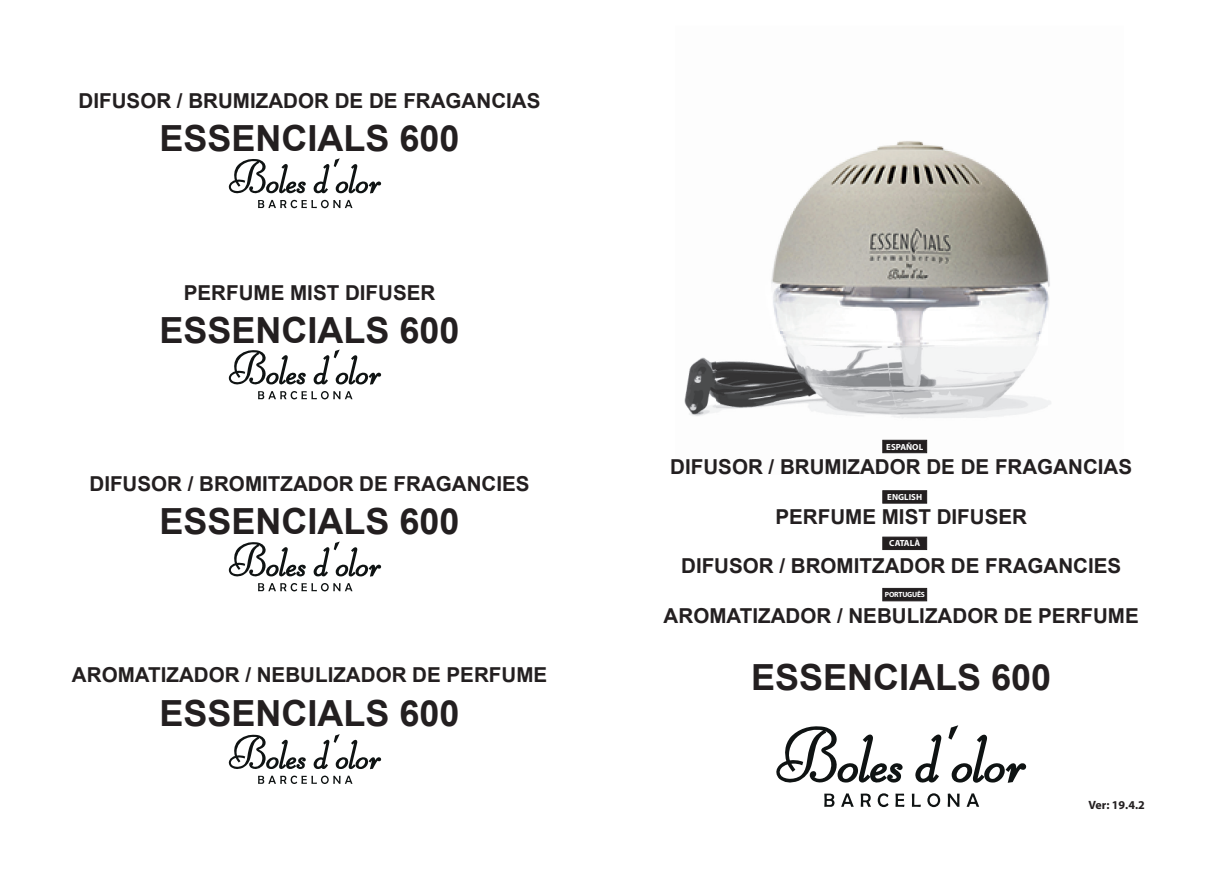
<style>
.page{position:relative;width:1212px;height:893px;background:#fff}
.page>*{position:absolute;margin:0;border:0;box-sizing:border-box;transform-origin:0 0}
.t1{font:700 36px "Arial";color:#231f20}
.t2{font:700 20.55px "Arial";color:#231f20}
.t3{font:700 12px "Myriad Pro";color:#231f20}
.t4{font:700 8.85px "Myriad Pro";color:#fff}
.t5{font:700 7.5px "Myriad Pro";letter-spacing:-.025em;color:#fff}
</style>
<div class="page">
<img style="left:684px;top:263px;width:367px;height:191px">
<div style="left:882px;top:490px;width:45px;height:13px;background:#231f20;border:1px solid #231f20"></div>
<div style="left:882px;top:440px;width:45px;height:13px;background:#231f20;border:1px solid #231f20"></div>
<div style="left:882px;top:537px;width:45px;height:13px;background:#231f20;border:1px solid #231f20"></div>
<div style="left:882px;top:588px;width:45px;height:13px;background:#231f20;border:1px solid #231f20"></div>
<svg style="left:776px;top:726px;width:126px;height:57px"></svg>
<svg style="left:948px;top:725px;width:78px;height:58px"></svg>
<svg style="left:915px;top:734px;width:26px;height:49px"></svg>
<svg style="left:824px;top:793px;width:155px;height:14px"></svg>
<svg style="left:228px;top:158px;width:153px;height:50px"></svg>
<svg style="left:228px;top:349px;width:153px;height:50px"></svg>
<svg style="left:228px;top:541px;width:153px;height:50px"></svg>
<svg style="left:228px;top:734px;width:78px;height:35px"></svg>
<svg style="left:313px;top:734px;width:68px;height:36px"></svg>
<svg style="left:258px;top:776px;width:94px;height:8px"></svg>
<img style="left:716px;top:141px;width:331px;height:281px">
<p class="t2" style="left:79px;top:87px;width:463px">DIFUSOR / BRUMIZADOR DE DE FRAGANCIAS</p>
<h1 class="t1" style="left:159px;top:113px;width:302px">ESSENCIALS 600</h1>
<p class="t2" style="left:184px;top:278px;width:253px">PERFUME MIST DIFUSER</p>
<h1 class="t1" style="left:159px;top:305px;width:302px">ESSENCIALS 600</h1>
<p class="t2" style="left:89px;top:469px;width:442px">DIFUSOR / BROMITZADOR DE FRAGANCIES</p>
<h1 class="t1" style="left:159px;top:496px;width:302px">ESSENCIALS 600</h1>
<p class="t2" style="left:72px;top:661px;width:477px">AROMATIZADOR / NEBULIZADOR DE PERFUME</p>
<h1 class="t1" style="left:159px;top:687px;width:302px">ESSENCIALS 600</h1>
<p class="t4" style="left:886px;top:441px;width:38px">ESPAÑOL</p>
<p class="t2" style="left:670px;top:453px;width:463px">DIFUSOR / BRUMIZADOR DE DE FRAGANCIAS</p>
<p class="t2" style="left:775px;top:502px;width:253px">PERFUME MIST DIFUSER</p>
<p class="t2" style="left:681px;top:551px;width:442px">DIFUSOR / BROMITZADOR DE FRAGANCIES</p>
<p class="t2" style="left:664px;top:601px;width:477px">AROMATIZADOR / NEBULIZADOR DE PERFUME</p>
<p class="t4" style="left:887px;top:491px;width:36px">ENGLISH</p>
<p class="t4" style="left:889px;top:537px;width:32px">CATALÀ</p>
<p class="t5" style="left:885px;top:590px;width:42px">PORTUGUÊS</p>
<h1 class="t1" style="left:751px;top:652px;width:302px">ESSENCIALS 600</h1>
<p class="t3" style="left:1088px;top:797px;width:58px">Ver: 19.4.2</p>
</div>
